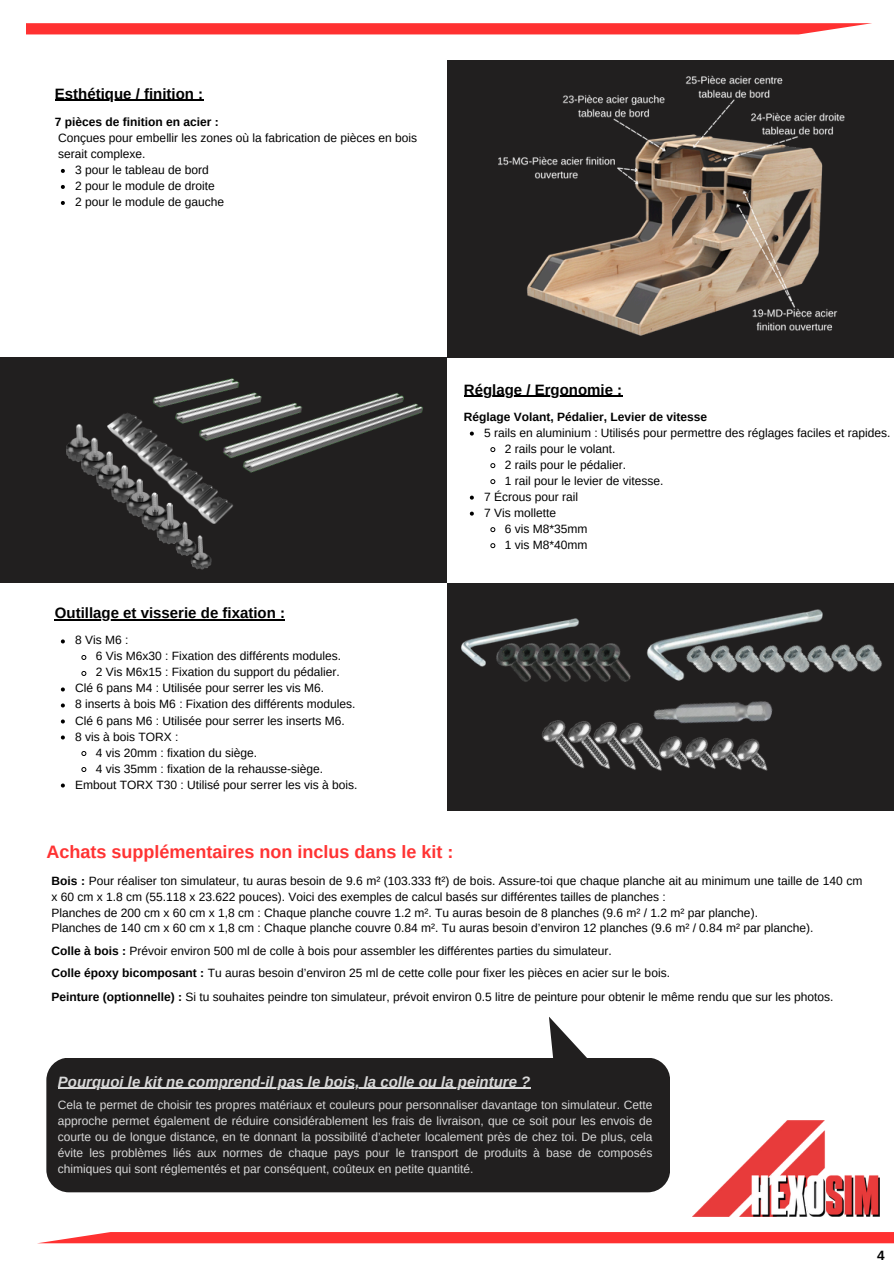
<style>
.page{position:relative;width:894px;height:1264px;background:#fff}
.page>*{position:absolute;margin:0;border:0;box-sizing:border-box;transform-origin:0 0}
.t1{font:700 18px "Arimo";color:#f33}
.t2{font:700 15px "Arimo";color:#000}
.t3{font:italic 700 15px "Arimo";color:#d9d9d9}
.t4{font:700 13.5px "Arimo";color:#000}
.t5{font:12px/16px "Arimo";color:#000}
.t6{font:12px/16px "Arimo";color:#d9d9d9;text-align:justify}
.t7{font:700 12px "Arimo";color:#000}
.s1{font-weight:700}
</style>
<div class="page">
<img style="left:692px;top:1120px;width:187px;height:96px">
<svg style="left:26px;top:23px;width:846px;height:11px;background:#ff3c3c"></svg>
<div style="left:39px;top:1232px;width:854px;height:11px;background:#ff3131"></div>
<div style="left:446px;top:60px;width:447px;height:297px;background:#211f1f"></div>
<img style="left:488px;top:75px;width:363px;height:283px">
<svg style="left:469px;top:431px;width:4px;height:4px"></svg>
<svg style="left:490px;top:447px;width:6px;height:6px"></svg>
<svg style="left:490px;top:463px;width:6px;height:6px"></svg>
<svg style="left:490px;top:479px;width:6px;height:6px"></svg>
<svg style="left:469px;top:495px;width:4px;height:4px"></svg>
<svg style="left:469px;top:511px;width:4px;height:4px"></svg>
<svg style="left:490px;top:527px;width:6px;height:6px"></svg>
<svg style="left:490px;top:543px;width:6px;height:6px"></svg>
<div style="left:0;top:357px;width:446px;height:226px;background:#211f1f"></div>
<img style="left:153px;top:378px;width:270px;height:95px">
<img style="left:107px;top:413px;width:23px;height:22px">
<img style="left:115px;top:414px;width:52px;height:35px">
<img style="left:130px;top:428px;width:52px;height:35px">
<img style="left:145px;top:442px;width:52px;height:35px">
<img style="left:160px;top:456px;width:52px;height:35px">
<img style="left:175px;top:470px;width:52px;height:29px">
<img style="left:190px;top:484px;width:43px;height:40px">
<img style="left:66px;top:424px;width:17px;height:37px">
<img style="left:76px;top:431px;width:38px;height:44px">
<img style="left:91px;top:444px;width:38px;height:45px">
<img style="left:107px;top:458px;width:37px;height:45px">
<img style="left:122px;top:472px;width:37px;height:44px">
<img style="left:137px;top:486px;width:37px;height:44px">
<img style="left:152px;top:499px;width:38px;height:45px">
<img style="left:167px;top:513px;width:38px;height:43px">
<img style="left:182px;top:527px;width:30px;height:43px">
<svg style="left:61px;top:639px;width:4px;height:4px"></svg>
<svg style="left:81px;top:655px;width:6px;height:5px"></svg>
<svg style="left:81px;top:671px;width:6px;height:5px"></svg>
<svg style="left:61px;top:687px;width:4px;height:4px"></svg>
<svg style="left:61px;top:703px;width:4px;height:4px"></svg>
<svg style="left:61px;top:719px;width:4px;height:4px"></svg>
<svg style="left:61px;top:735px;width:4px;height:4px"></svg>
<svg style="left:81px;top:751px;width:6px;height:5px"></svg>
<svg style="left:81px;top:767px;width:6px;height:5px"></svg>
<svg style="left:61px;top:783px;width:4px;height:4px"></svg>
<hr style="left:55px;top:619px;width:230px;height:1px;background:#000">
<div style="left:446px;top:583px;width:447px;height:227px;background:#211f1f"></div>
<img style="left:647px;top:609px;width:176px;height:41px">
<img style="left:681px;top:638px;width:24px;height:12px">
<img style="left:705px;top:638px;width:24px;height:12px">
<img style="left:729px;top:638px;width:24px;height:12px">
<img style="left:753px;top:638px;width:24px;height:12px">
<img style="left:777px;top:638px;width:24px;height:35px">
<img style="left:801px;top:638px;width:24px;height:35px">
<img style="left:461px;top:618px;width:118px;height:47px">
<img style="left:479px;top:628px;width:20px;height:39px">
<img style="left:499px;top:628px;width:20px;height:48px">
<img style="left:519px;top:628px;width:20px;height:54px">
<img style="left:539px;top:628px;width:20px;height:54px">
<img style="left:559px;top:628px;width:20px;height:54px">
<img style="left:579px;top:643px;width:52px;height:39px">
<img style="left:646px;top:650px;width:134px;height:61px">
<img style="left:655px;top:710px;width:26px;height:10px">
<img style="left:629px;top:709px;width:26px;height:61px">
<img style="left:603px;top:722px;width:26px;height:47px">
<img style="left:542px;top:720px;width:61px;height:49px">
<img style="left:675px;top:711px;width:111px;height:100px">
<img style="left:675px;top:722px;width:73px;height:85px">
<img style="left:648px;top:722px;width:73px;height:75px">
<img style="left:825px;top:644px;width:24px;height:29px">
<img style="left:849px;top:644px;width:33px;height:28px">
<svg style="left:549px;top:1017px;width:37px;height:40px"></svg>
<div style="left:46px;top:1057px;width:623px;height:135px;background:#211f1f;border-radius:23px"></div>
<svg style="left:61px;top:169px;width:4px;height:4px"></svg>
<svg style="left:61px;top:185px;width:4px;height:4px"></svg>
<svg style="left:61px;top:201px;width:4px;height:4px"></svg>
<hr style="left:55px;top:100px;width:148px;height:1px;background:#000">
<hr style="left:463px;top:395px;width:159px;height:2px;background:#000">
<hr style="left:58px;top:1087px;width:472px;height:1px;background:#d9d9d9">
<p class="t2" style="left:55px;top:85px;width:150px">Esthétique / finition :</p>
<p class="t7" style="left:55px;top:115px;width:165px">7 pièces de finition en acier :</p>
<p class="t5" style="left:58px;top:130px;width:360px">Conçues pour embellir les zones où la fabrication de pièces en bois</p>
<p class="t5" style="left:58px;top:146px;width:89px">serait complexe.</p>
<p class="t5" style="left:75px;top:162px;width:135px">3 pour le tableau de bord</p>
<p class="t5" style="left:75px;top:178px;width:141px">2 pour le module de droite</p>
<p class="t5" style="left:75px;top:194px;width:150px">2 pour le module de gauche</p>
<p class="t2" style="left:55px;top:604px;width:231px">Outillage et visserie de fixation :</p>
<p class="t5" style="left:75px;top:632px;width:55px">8 Vis M6 :</p>
<p class="t5" style="left:96px;top:648px;width:247px">6 Vis M6x30 : Fixation des différents modules.</p>
<p class="t5" style="left:96px;top:664px;width:245px">2 Vis M6x15 : Fixation du support du pédalier.</p>
<p class="t5" style="left:75px;top:680px;width:250px">Clé 6 pans M4 : Utilisée pour serrer les vis M6.</p>
<p class="t5" style="left:75px;top:696px;width:281px">8 inserts à bois M6 : Fixation des différents modules.</p>
<p class="t5" style="left:75px;top:712px;width:271px">Clé 6 pans M6 : Utilisée pour serrer les inserts M6.</p>
<p class="t5" style="left:75px;top:728px;width:105px">8 vis à bois TORX :</p>
<h2 class="t5" style="left:96px;top:744px;width:163px">4 vis 20mm : fixation du siège.</h2>
<p class="t5" style="left:96px;top:760px;width:229px">4 vis 35mm : fixation de la rehausse-siège.</p>
<p class="t5" style="left:75px;top:776px;width:283px">Embout TORX T30 : Utilisé pour serrer les vis à bois.</p>
<p class="t2" style="left:463px;top:381px;width:160px">Réglage / Ergonomie :</p>
<p class="t7" style="left:463px;top:410px;width:245px">Réglage Volant, Pédalier, Levier de vitesse</p>
<p class="t5" style="left:484px;top:424px;width:407px">5 rails en aluminium : Utilisés pour permettre des réglages faciles et rapides.</p>
<p class="t5" style="left:504px;top:440px;width:112px">2 rails pour le volant.</p>
<p class="t5" style="left:504px;top:456px;width:123px">2 rails pour le pédalier.</p>
<p class="t5" style="left:504px;top:472px;width:160px">1 rail pour le levier de vitesse.</p>
<p class="t5" style="left:484px;top:488px;width:95px">7 Écrous pour rail</p>
<p class="t5" style="left:484px;top:504px;width:73px">7 Vis mollette</p>
<p class="t5" style="left:504px;top:520px;width:84px">6 vis M8*35mm</p>
<p class="t5" style="left:504px;top:536px;width:84px">1 vis M8*40mm</p>
<p class="t1" style="left:46px;top:841px;width:408px">Achats supplémentaires non inclus dans le kit :</p>
<p class="t5" style="left:51px;top:872px;width:812px"><span class="s1">Bois :</span> Pour réaliser ton simulateur, tu auras besoin de 9.6 m² (103.333 ft²) de bois. Assure-toi que chaque planche ait au minimum une taille de 140 cm x 60 cm x 1.8 cm (55.118 x 23.622 pouces). Voici des exemples de calcul basés sur différentes tailles de planches :</p>
<p class="t5" style="left:51px;top:904px;width:707px">Planches de 200 cm x 60 cm x 1,8 cm : Chaque planche couvre 1.2 m². Tu auras besoin de 8 planches (9.6 m² / 1.2 m² par planche).</p>
<p class="t5" style="left:51px;top:919px;width:763px">Planches de 140 cm x 60 cm x 1,8 cm : Chaque planche couvre 0.84 m². Tu auras besoin d’environ 12 planches (9.6 m² / 0.84 m² par planche).</p>
<p class="t5" style="left:51px;top:942px;width:561px"><span class="s1">Colle à bois :</span> Prévoir environ 500 ml de colle à bois pour assembler les différentes parties du simulateur.</p>
<p class="t5" style="left:51px;top:964px;width:619px"><span class="s1">Colle époxy bicomposant :</span> Tu auras besoin d’environ 25 ml de cette colle pour fixer les pièces en acier sur le bois.</p>
<p class="t5" style="left:51px;top:988px;width:783px"><span class="s1">Peinture (optionnelle) :</span> Si tu souhaites peindre ton simulateur, prévoit environ 0.5 litre de peinture pour obtenir le même rendu que sur les photos.</p>
<p class="t3" style="left:58px;top:1073px;width:474px">Pourquoi le kit ne comprend-il pas le bois, la colle ou la peinture ?</p>
<p class="t6" style="left:58px;top:1096px;width:596px">Cela te permet de choisir tes propres matériaux et couleurs pour personnaliser davantage ton simulateur. Cette approche permet également de réduire considérablement les frais de livraison, que ce soit pour les envois de courte ou de longue distance, en te donnant la possibilité d’acheter localement près de chez toi. De plus, cela évite les problèmes liés aux normes de chaque pays pour le transport de produits à base de composés chimiques qui sont réglementés et par conséquent, coûteux en petite quantité.</p>
<p class="t4" style="left:876px;top:1247px;width:9px">4</p>
</div>
